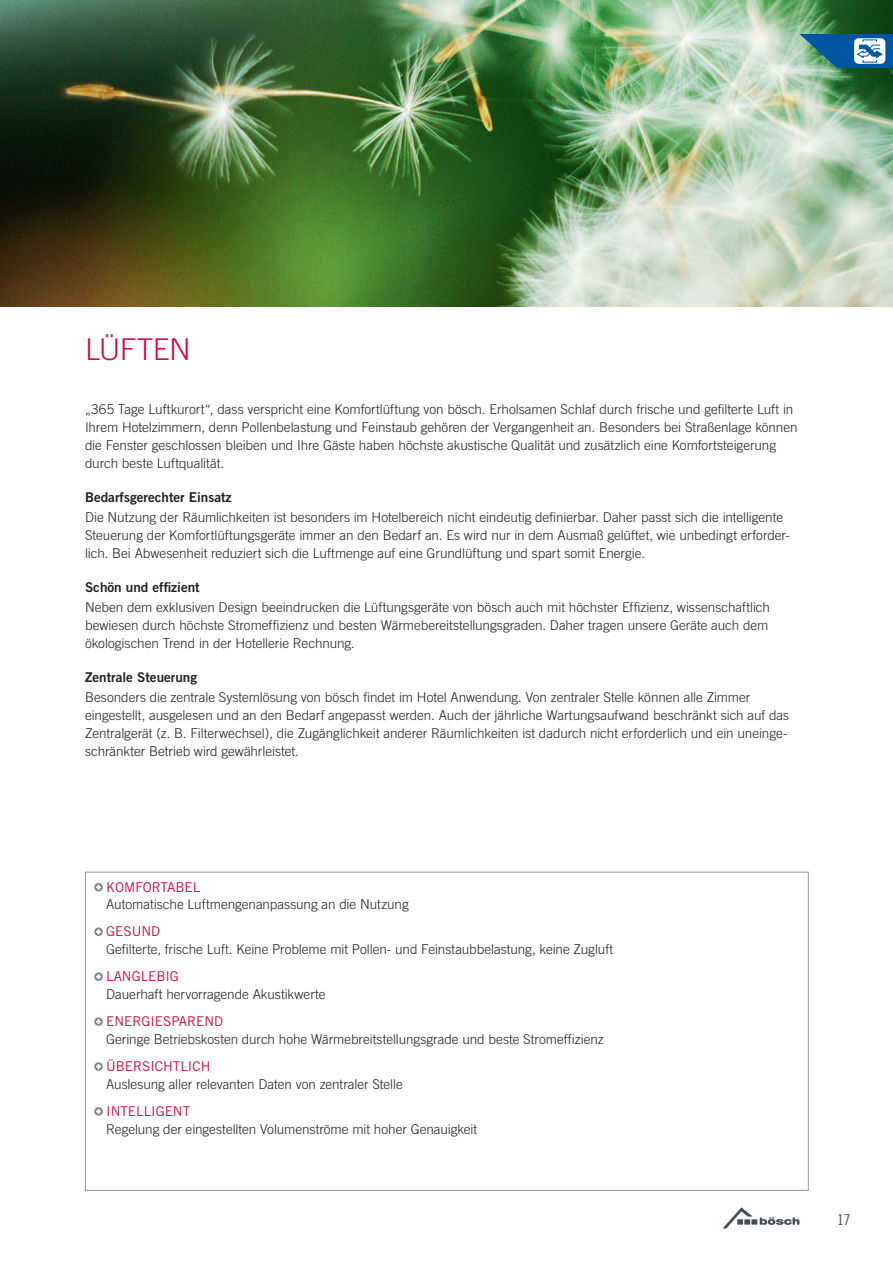
<style>
.page{position:relative;width:893px;height:1263px;background:#fff}
.page>*{position:absolute;margin:0;border:0;box-sizing:border-box;transform-origin:0 0}
.t1{font:300 30px "Trade Gothic";letter-spacing:-.02em;color:#cd0d40}
.t2{font:15px "Trade Gothic Cond Eighteen";color:#4b4c4d}
.t3{font:300 13.5px/18px "Trade Gothic";letter-spacing:-.005em;color:#231f20}
.t4{font:13.5px "Trade Gothic";color:#cd0d40}
.t5{font:13.5px "Trade Gothic Bold Two";color:#231f20}
</style>
<div class="page">
<svg style="left:723px;top:1207px;width:76px;height:21px"></svg>
<img style="left:0;top:0;width:893px;height:306px">
<svg style="left:799px;top:34px;width:94px;height:34px;background:#4a88ae"></svg>
<svg style="left:94px;top:883px;width:9px;height:8px"></svg>
<svg style="left:96px;top:885px;width:5px;height:5px"></svg>
<svg style="left:94px;top:927px;width:9px;height:9px"></svg>
<svg style="left:96px;top:929px;width:5px;height:5px"></svg>
<svg style="left:94px;top:972px;width:9px;height:9px"></svg>
<svg style="left:96px;top:974px;width:5px;height:5px"></svg>
<svg style="left:94px;top:1017px;width:9px;height:9px"></svg>
<svg style="left:96px;top:1019px;width:5px;height:5px"></svg>
<svg style="left:94px;top:1062px;width:9px;height:9px"></svg>
<svg style="left:96px;top:1064px;width:5px;height:5px"></svg>
<svg style="left:94px;top:1107px;width:9px;height:9px"></svg>
<svg style="left:96px;top:1109px;width:5px;height:5px"></svg>
<h1 class="t1" style="left:85px;top:332px;width:107px">LÜFTEN</h1>
<p class="t3" style="left:85px;top:400px;width:714px">„365 Tage Luftkurort“, dass verspricht eine Komfortlüftung von bösch. Erholsamen Schlaf durch frische und gefilterte Luft in Ihrem Hotelzimmern, denn Pollenbelastung und Feinstaub gehören der Vergangenheit an. Besonders bei Straßenlage können die Fenster geschlossen bleiben und Ihre Gäste haben höchste akustische Qualität und zusätzlich eine Komfortsteigerung durch beste Luftqualität.</p>
<p class="t5" style="left:85px;top:489px;width:148px">Bedarfsgerechter Einsatz</p>
<p class="t3" style="left:85px;top:508px;width:706px">Die Nutzung der Räumlichkeiten ist besonders im Hotelbereich nicht eindeutig definierbar. Daher passt sich die intelligente<br>Steuerung der Komfortlüftungsgeräte immer an den Bedarf an. Es wird nur in dem Ausmaß gelüftet, wie unbedingt erforder&shy;lich. Bei Abwesenheit reduziert sich die Luftmenge auf eine Grundlüftung und spart somit Energie.</p>
<p class="t5" style="left:85px;top:579px;width:116px">Schön und effizient</p>
<p class="t3" style="left:85px;top:598px;width:686px;text-align:justify">Neben dem exklusiven Design beeindrucken die Lüftungsgeräte von bösch auch mit höchster Effizienz, wissenschaftlich bewiesen durch höchste Stromeffizienz und besten Wärmebereitstellungsgraden. Daher tragen unsere Geräte auch dem ökologischen Trend in der Hotellerie Rechnung.</p>
<p class="t5" style="left:85px;top:669px;width:114px">Zentrale Steuerung</p>
<p class="t3" style="left:85px;top:688px;width:706px">Besonders die zentrale Systemlösung von bösch findet im Hotel Anwendung. Von zentraler Stelle können alle Zimmer eingestellt, ausgelesen und an den Bedarf angepasst werden. Auch der jährliche Wartungsaufwand beschränkt sich auf das Zentralgerät (z. B. Filterwechsel), die Zugänglichkeit anderer Räumlichkeiten ist dadurch nicht erforderlich und ein uneinge&shy;schränkter Betrieb wird gewährleistet.</p>
<p class="t4" style="left:106px;top:878px;width:96px">KOMFORTABEL</p>
<p class="t3" style="left:106px;top:895px;width:304px">Automatische Luftmengenanpassung an die Nutzung</p>
<p class="t4" style="left:106px;top:923px;width:55px">GESUND</p>
<p class="t3" style="left:106px;top:940px;width:509px">Gefilterte, frische Luft. Keine Probleme mit Pollen- und Feinstaubbelastung, keine Zugluft</p>
<p class="t4" style="left:106px;top:968px;width:74px">LANGLEBIG</p>
<p class="t3" style="left:106px;top:985px;width:221px">Dauerhaft hervorragende Akustikwerte</p>
<p class="t4" style="left:106px;top:1013px;width:119px">ENERGIESPAREND</p>
<p class="t3" style="left:106px;top:1030px;width:499px">Geringe Betriebskosten durch hohe Wärmebreitstellungsgrade und beste Stromeffizienz</p>
<p class="t4" style="left:106px;top:1058px;width:106px">ÜBERSICHTLICH</p>
<p class="t3" style="left:106px;top:1075px;width:298px">Auslesung aller relevanten Daten von zentraler Stelle</p>
<p class="t4" style="left:106px;top:1103px;width:86px">INTELLIGENT</p>
<p class="t3" style="left:106px;top:1120px;width:373px">Regelung der eingestellten Volumenströme mit hoher Genauigkeit</p>
<p class="t2" style="left:837px;top:1210px;width:15px">17</p>
</div>
